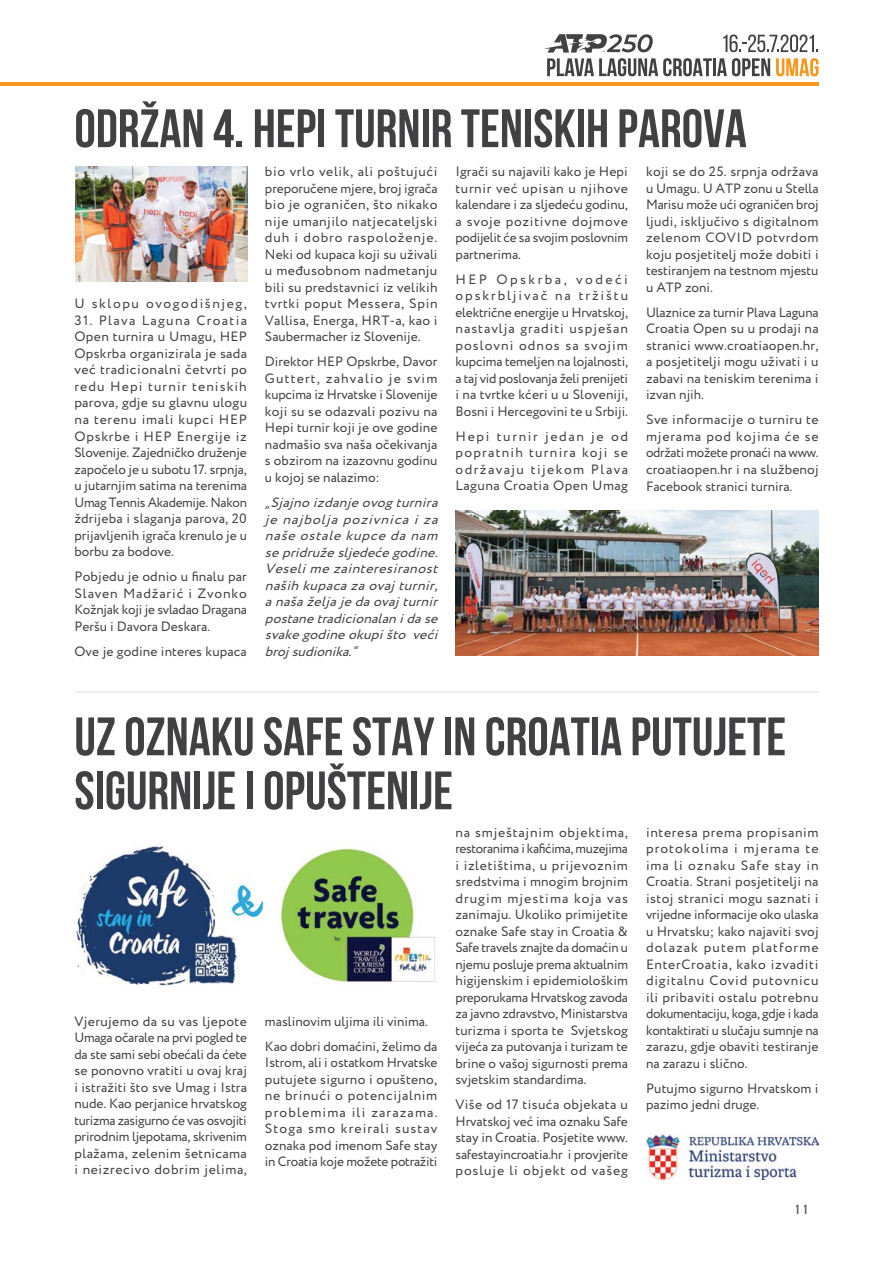
<style>
.page{position:relative;width:893px;height:1263px;background:#fff}
.page>*{position:absolute;margin:0;border:0;box-sizing:border-box;transform-origin:0 0}
.t1{font:700 54px/54px "Bebas Neue";color:#414042}
.t2{font:13.5px/16.5px "Circe";color:#414042;text-align:justify}
.t3{font:italic 13.5px/16.5px "Circe";letter-spacing:.02em;color:#414042;text-align:justify;scale:1.04 1}
.t4{font:13.5px "Circe";letter-spacing:.115em;color:#414042}
.t5{font:700 13.5px "Bebas Neue";color:#58595b}
</style>
<div class="page">
<hr style="left:0;top:82px;width:819px;height:3px;background:#f8971d">
<svg style="left:544px;top:34px;width:275px;height:42px"></svg>
<img style="left:455px;top:511px;width:364px;height:144px">
<img style="left:75px;top:166px;width:173px;height:115px">
<img style="left:646px;top:1134px;width:173px;height:45px">
<img style="left:75px;top:846px;width:361px;height:140px">
<hr style="left:75px;top:691px;width:744px;height:2px;background:#e6e7e8">
<h1 class="t1" style="left:74px;top:101px;width:674px">ODRŽAN 4. HEPI TURNIR TENISKIH PAROVA</h1>
<p class="t4" style="left:74px;top:295px;width:174px">U sklopu ovogodišnjeg,</p>
<p class="t2" style="left:74px;top:313px;width:174px">31. Plava Laguna Croatia Open turnira u Umagu, HEP Opskrba organizirala je sada već tradicionalni četvrti po redu Hepi turnir teniskih parova, gdje su glavnu ulogu na terenu imali kupci HEP Opskrbe i HEP Energije iz Slovenije. Zajedničko druženje započelo je u subotu 17. srpnja, u jutarnjim satima na terenima Umag Tennis Akademije. Nakon ždrijeba i slaganja parova, 20 prijavljenih igrača krenulo je u borbu za bodove.</p>
<p class="t2" style="left:74px;top:569px;width:174px">Pobjedu je odnio u finalu par Slaven Madžarić i Zvonko Kožnjak koji je svladao Dragana Peršu i Davora Deskara.</p>
<p class="t2" style="left:74px;top:643px;width:174px">Ove je godine interes kupaca</p>
<p class="t2" style="left:265px;top:164px;width:174px">bio vrlo velik, ali poštujući preporučene mjere, broj igrača bio je ograničen, što nikako nije umanjilo natjecateljski duh i dobro raspoloženje.<br>Neki od kupaca koji su uživali u međusobnom nadmetanju bili su predstavnici iz velikih tvrtki poput Messera, Spin Vallisa, Energa, HRT-a, kao i Saubermacher iz Slovenije.</p>
<p class="t2" style="left:265px;top:354px;width:174px">Direktor HEP Opskrbe, Davor Guttert, zahvalio je svim kupcima iz Hrvatske i Slovenije koji su se odazvali pozivu na Hepi turnir koji je ove godine nadmašio sva naša očekivanja s obzirom na izazovnu godinu u kojoj se nalazimo:</p>
<p class="t3" style="left:265px;top:495px;width:172px">„Sjaj noizdanjeovogturnira je najboljapozivnicaiza naše ostale kupce danam sepridružesljedećegodine.<br>Veselimezainteresiranost našihkupacazaovaj turnir, anašaželjajedaovaj turnir postanetradicionalanidase svakegodineokupišto veći broj sudionika.“</p>
<p class="t2" style="left:455px;top:164px;width:174px">Igrači su najavili kako je Hepi turnir već upisan u njihove kalendare i za sljedeću godinu, a svoje pozitivne dojmove podijelit će sa svojim poslovnim partnerima.</p>
<p class="t2" style="left:455px;top:272px;width:174px">HEP Opskrba, vodeći opskrbljivač na tržištu električne energije u Hrvatskoj, nastavlja graditi uspješan poslovni odnos sa svojim kupcima temeljen na lojalnosti, a taj vid poslovanja želi prenijeti i na tvrtke kćeri u u Sloveniji, Bosni i Hercegovini te u Srbiji.</p>
<p class="t2" style="left:455px;top:429px;width:174px">Hepi turnir jedan je od popratnih turnira koji se održavaju tijekom Plava Laguna Croatia Open Umag</p>
<p class="t2" style="left:646px;top:164px;width:174px">koji se do 25. srpnja održava u Umagu. U ATP zonu u Stella Marisu može ući ograničen broj ljudi, isključivo s digitalnom zelenom COVID potvrdom koju posjetitelj može dobiti i testiranjem na testnom mjestu u ATP zoni.</p>
<p class="t2" style="left:646px;top:305px;width:174px">Ulaznice za turnir Plava Laguna Croatia Open su u prodaji na stranici www.croatiaopen.hr, a posjetitelji mogu uživati i u zabavi na teniskim terenima i izvan njih.</p>
<p class="t2" style="left:646px;top:412px;width:174px">Sve informacije o turniru te mjerama pod kojima će se održati možete pronaći na www. croatiaopen.hr i na službenoj Facebook stranici turnira.</p>
<h1 class="t1" style="left:74px;top:709px;width:713px">UZ OZNAKU SAFE STAY IN CROATIA PUTUJETE<br>SIGURNIJE I OPUŠTENIJE</h1>
<p class="t2" style="left:74px;top:1013px;width:174px">Vjerujemo da su vas ljepote Umaga očarale na prvi pogled te da ste sami sebi obećali da ćete se ponovno vratiti u ovaj kraj i istražiti što sve Umag i Istra nude. Kao perjanice hrvatskog turizma zasigurno će vas osvojiti prirodnim ljepotama, skrivenim plažama, zelenim šetnicama i neizrecivo dobrim jelima,</p>
<p class="t2" style="left:265px;top:1009px;width:174px;line-height:25px">maslinovim uljima ili vinima.<br>Kao dobri domaćini, želimo da</p>
<p class="t2" style="left:265px;top:1055px;width:174px">Istrom, ali i ostatkom Hrvatske putujete sigurno i opušteno, ne brinući o potencijalnim problemima ili zarazama.<br>Stoga smo kreirali sustav oznaka pod imenom Safe stay in Croatia koje možete potražiti</p>
<p class="t2" style="left:455px;top:824px;width:174px">na smještajnim objektima, restoranima i kafićima, muzejima i izletištima, u prijevoznim sredstvima i mnogim brojnim drugim mjestima koja vas zanimaju. Ukoliko primijetite oznake Safe stay in Croatia &amp; Safe travels znajte da domaćin u njemu posluje prema aktualnim higijenskim i epidemiološkim preporukama Hrvatskog zavoda za javno zdravstvo, Ministarstva turizma i sporta te Svjetskog vijeća za putovanja i turizam te brine o vašoj sigurnosti prema svjetskim standardima.</p>
<p class="t2" style="left:455px;top:1097px;width:174px">Više od 17 tisuća objekata u Hrvatskoj već ima oznaku Safe stay in Croatia. Posjetite www. safestayincroatia.hr i provjerite posluje li objekt od vašeg</p>
<p class="t2" style="left:646px;top:824px;width:174px">interesa prema propisanim protokolima i mjerama te ima li oznaku Safe stay in Croatia. Strani posjetitelji na istoj stranici mogu saznati i vrijedne informacije oko ulaska u Hrvatsku; kako najaviti svoj dolazak putem platforme EnterCroatia, kako izvaditi digitalnu Covid putovnicu ili pribaviti ostalu potrebnu dokumentaciju, koga, gdje i kada kontaktirati u slučaju sumnje na zarazu, gdje obaviti testiranje na zarazu i slično.</p>
<p class="t2" style="left:646px;top:1080px;width:174px">Putujmo sigurno Hrvatskom i pazimo jedni druge.</p>
<p class="t5" style="left:794px;top:1201px;width:15px">11</p>
</div>
